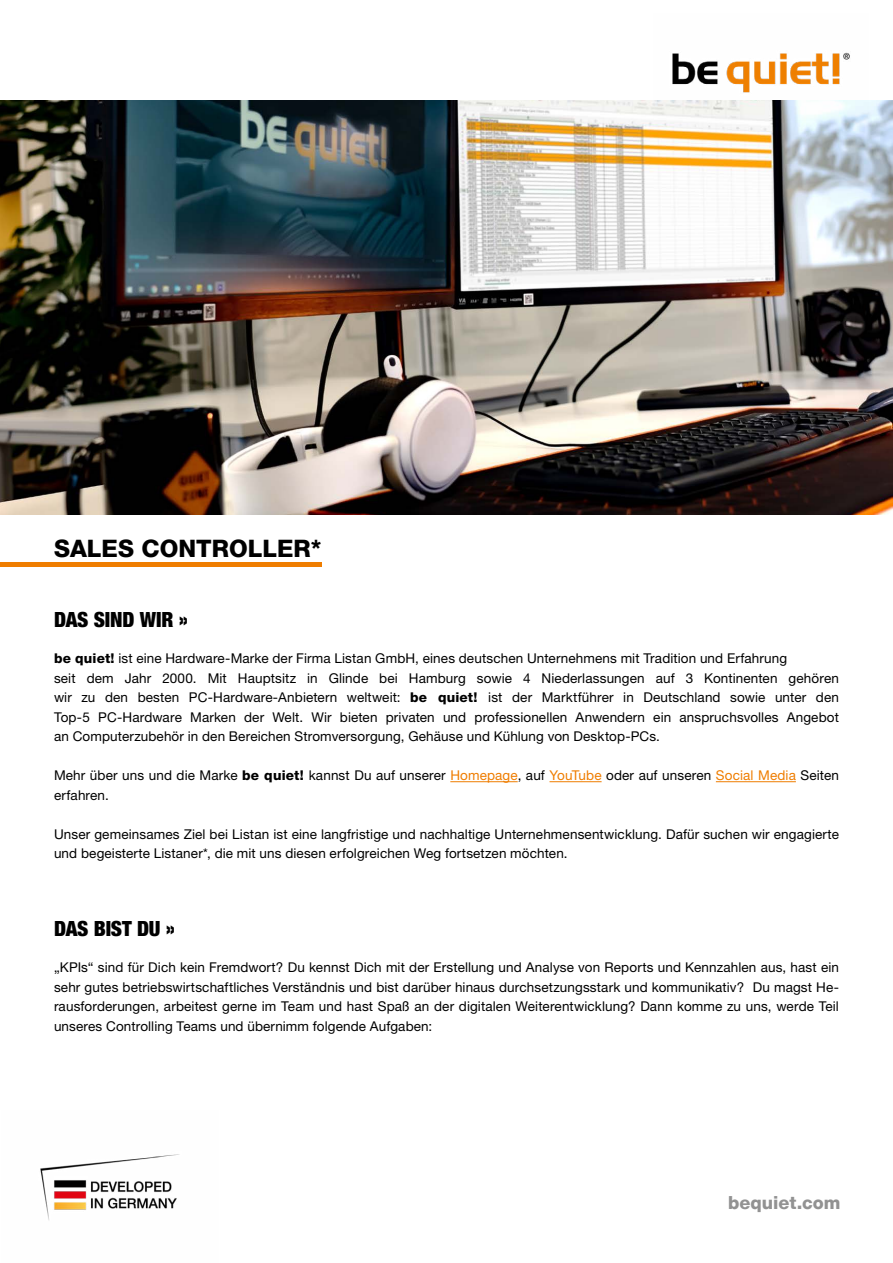
<style>
.page{position:relative;width:893px;height:1263px;background:#fff}
.page>*{position:absolute;margin:0;border:0;box-sizing:border-box;transform-origin:0 0}
.t1{font:800 24px "Helvetica Neue LTCYR";color:#000}
.t2{font:900 condensed 21px "Helvetica Neue LT Pro";letter-spacing:-.01em;color:#000}
.t3{font:800 18px "Helvetica Neue LTCYR";color:#929292}
.t4{font:13.5px/19.5px "Helvetica Neue LT Pro";letter-spacing:.01em;color:#000}
.s1{font-weight:800}
.s2{color:#ef7d00}
</style>
<div class="page">
<img style="left:0;top:100px;width:893px;height:414px">
<hr style="left:450px;top:781px;width:68px;height:1px;background:#ef7d00">
<hr style="left:549px;top:781px;width:53px;height:1px;background:#ef7d00">
<hr style="left:716px;top:781px;width:80px;height:1px;background:#ef7d00">
<img style="left:653px;top:52px;width:215px;height:69px">
<img style="left:40px;top:1154px;width:140px;height:66px">
<hr style="left:0;top:563px;width:321px;height:4px;background:#ef7d00">
<h1 class="t1" style="left:54px;top:536px;width:269px">SALES CONTROLLER*</h1>
<h2 class="t2" style="left:54px;top:607px;width:135px">DAS SIND WIR »</h2>
<p class="t4" style="left:54px;top:648px;width:786px"><span class="s1">be quiet!</span> ist eine Hardware-Marke der Firma Listan GmbH, eines deutschen Unternehmens mit Tradition und Erfahrung<br>seit dem Jahr 2000. Mit Hauptsitz in Glinde bei Hamburg sowie 4 Niederlassungen auf 3 Kontinenten gehören wir zu den besten PC-Hardware-Anbietern weltweit: <span class="s1">be quiet!</span> ist der Marktführer in Deutschland sowie unter den Top-5 PC-Hardware Marken der Welt. Wir bieten privaten und professionellen Anwendern ein anspruchsvolles Angebot an Computerzubehör in den Bereichen Stromversorgung, Gehäuse und Kühlung von Desktop-PCs.</p>
<p class="t4" style="left:54px;top:765px;width:786px">Mehr über uns und die Marke <span class="s1">be quiet!</span> kannst Du auf unserer <span class="s2">Homepage</span>, auf <span class="s2">YouTube</span> oder auf unseren <span class="s2">Social Media</span> Seiten erfahren.</p>
<p class="t4" style="left:54px;top:824px;width:786px">Unser gemeinsames Ziel bei Listan ist eine langfristige und nachhaltige Unternehmensentwicklung. Dafür suchen wir engagierte und begeisterte Listaner*, die mit uns diesen erfolgreichen Weg fortsetzen möchten.</p>
<h2 class="t2" style="left:54px;top:916px;width:123px">DAS BIST DU »</h2>
<p class="t4" style="left:54px;top:957px;width:786px;text-align:justify">„KPIs“ sind für Dich kein Fremdwort? Du kennst Dich mit der Erstellung und Analyse von Reports und Kennzahlen aus, hast ein sehr gutes betriebswirtschaftliches Verständnis und bist darüber hinaus durchsetzungsstark und kommunikativ? Du magst He&shy;rausforderungen, arbeitest gerne im Team und hast Spaß an der digitalen Weiterentwicklung? Dann komme zu uns, werde Teil unseres Controlling Teams und übernimm folgende Aufgaben:</p>
<h3 class="t3" style="left:728px;top:1192px;width:114px">bequiet.com</h3>
</div>
